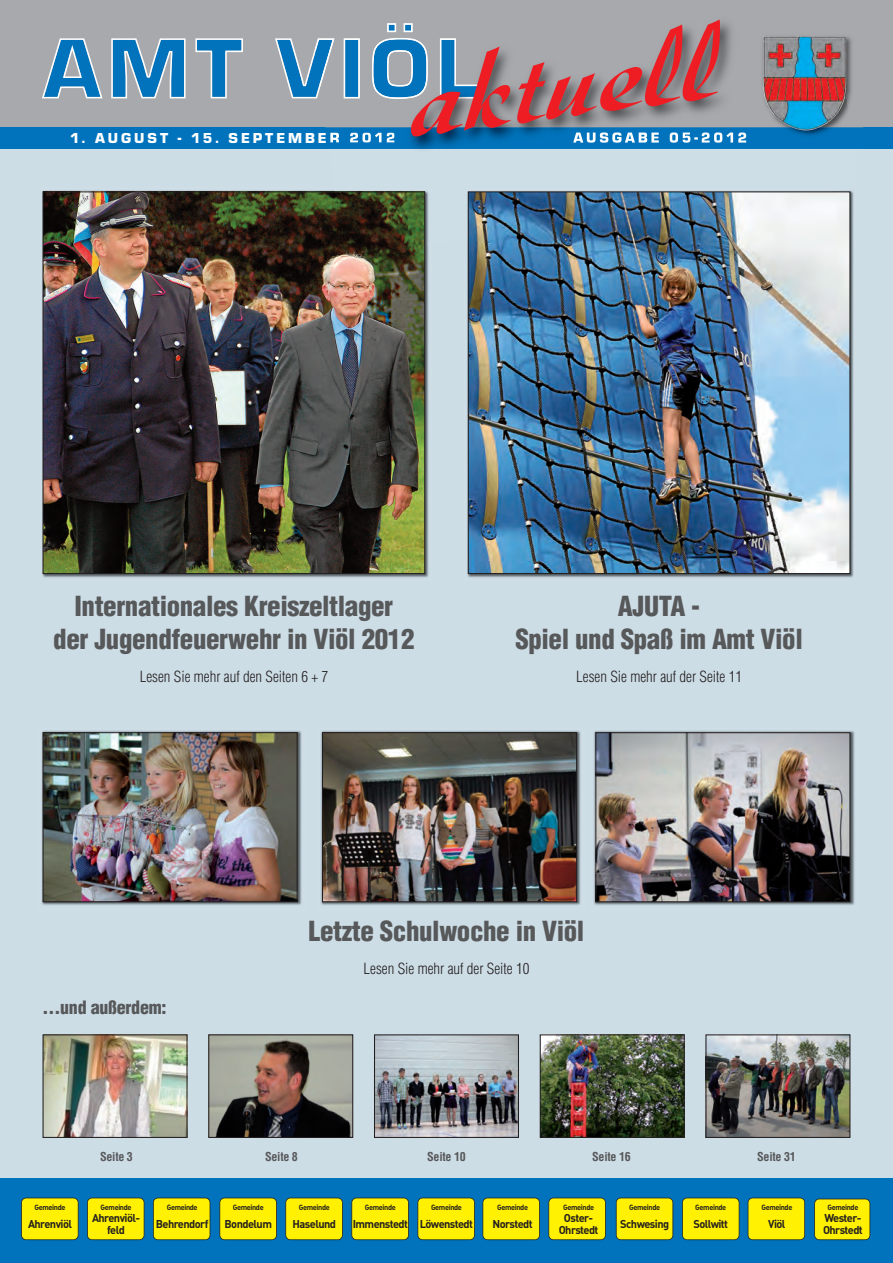
<style>
.page{position:relative;width:893px;height:1263px;background:#fff}
.page>*{position:absolute;margin:0;border:0;box-sizing:border-box;transform-origin:0 0}
.t1{font:500 138.45px "Diskus D";color:#ee1d23}
.t2{font:900 condensed 27px/32.4px "Helvetica";letter-spacing:-.015em;color:#57585a;text-align:center}
.t3{font:900 condensed 18px "Helvetica";letter-spacing:-.015em;color:#57585a}
.t4{font:300 condensed 15px "Helvetica";color:#231f20}
.t5{font:15px "Eurostile T Blac";letter-spacing:.2em;color:#fff}
.t6{font:700 condensed 12px "Helvetica";letter-spacing:-.02em;color:#57585a}
.t7{font:11.25px/12px "DIN Bold Alternate";letter-spacing:-.05em;color:#231f20;text-align:center}
.t8{font:7.5px "DIN Bold Alternate";letter-spacing:-.05em;color:#231f20}
</style>
<div class="page">
<div style="left:0;top:128px;width:893px;height:1135px;background:#cddde6"></div>
<div style="left:0;top:1178px;width:893px;height:85px;background:#0073bc"></div>
<div style="left:0;top:0;width:893px;height:128px;background:#a8a9ad"></div>
<img style="left:45px;top:1036px;width:141px;height:100px">
<div style="left:43px;top:1034px;width:145px;height:104px;border:1px solid #231f20"></div>
<img style="left:210px;top:1036px;width:141px;height:100px">
<div style="left:208px;top:1034px;width:145px;height:104px;border:1px solid #231f20"></div>
<img style="left:376px;top:1036px;width:141px;height:100px">
<div style="left:374px;top:1034px;width:145px;height:104px;border:1px solid #231f20"></div>
<img style="left:542px;top:1036px;width:141px;height:100px">
<div style="left:540px;top:1034px;width:145px;height:104px;border:1px solid #231f20"></div>
<img style="left:707px;top:1036px;width:141px;height:100px">
<div style="left:705px;top:1034px;width:145px;height:104px;border:1px solid #231f20"></div>
<svg style="left:42px;top:38px;width:267px;height:61px"></svg>
<div style="left:0;top:128px;width:893px;height:21px;background:#0073bc"></div>
<img style="left:309px;top:23px;width:446px;height:105px">
<img style="left:315px;top:23px;width:166px;height:76px">
<img style="left:330px;top:128px;width:417px;height:21px">
<img style="left:573px;top:132px;width:145px;height:11px">
<div style="left:22px;top:1198px;width:56px;height:42px;background:#fff101;border-radius:5px"></div>
<div style="left:21px;top:1197px;width:58px;height:43px;border:2px solid #231f20;border-radius:5px"></div>
<div style="left:87px;top:1198px;width:57px;height:42px;background:#fff101;border-radius:5px"></div>
<div style="left:87px;top:1197px;width:57px;height:43px;border:2px solid #231f20;border-radius:5px"></div>
<div style="left:153px;top:1198px;width:57px;height:42px;background:#fff101;border-radius:5px"></div>
<div style="left:153px;top:1197px;width:57px;height:43px;border:2px solid #231f20;border-radius:5px"></div>
<div style="left:220px;top:1198px;width:56px;height:42px;background:#fff101;border-radius:5px"></div>
<div style="left:219px;top:1197px;width:58px;height:43px;border:2px solid #231f20;border-radius:5px"></div>
<div style="left:286px;top:1198px;width:56px;height:42px;background:#fff101;border-radius:5px"></div>
<div style="left:285px;top:1197px;width:58px;height:43px;border:2px solid #231f20;border-radius:5px"></div>
<div style="left:352px;top:1198px;width:56px;height:42px;background:#fff101;border-radius:5px"></div>
<div style="left:351px;top:1197px;width:58px;height:43px;border:2px solid #231f20;border-radius:5px"></div>
<div style="left:418px;top:1198px;width:56px;height:42px;background:#fff101;border-radius:5px"></div>
<div style="left:417px;top:1197px;width:58px;height:43px;border:2px solid #231f20;border-radius:5px"></div>
<div style="left:483px;top:1198px;width:57px;height:42px;background:#fff101;border-radius:5px"></div>
<div style="left:482px;top:1197px;width:58px;height:43px;border:2px solid #231f20;border-radius:5px"></div>
<div style="left:549px;top:1198px;width:56px;height:42px;background:#fff101;border-radius:5px"></div>
<div style="left:548px;top:1197px;width:58px;height:43px;border:2px solid #231f20;border-radius:5px"></div>
<div style="left:616px;top:1198px;width:57px;height:42px;background:#fff101;border-radius:5px"></div>
<div style="left:616px;top:1197px;width:57px;height:43px;border:2px solid #231f20;border-radius:5px"></div>
<div style="left:682px;top:1198px;width:57px;height:42px;background:#fff101;border-radius:5px"></div>
<div style="left:682px;top:1197px;width:57px;height:43px;border:2px solid #231f20;border-radius:5px"></div>
<div style="left:748px;top:1198px;width:57px;height:42px;background:#fff101;border-radius:5px"></div>
<div style="left:748px;top:1197px;width:57px;height:43px;border:2px solid #231f20;border-radius:5px"></div>
<div style="left:815px;top:1199px;width:55px;height:41px;background:#fff101;border-radius:5px"></div>
<div style="left:814px;top:1198px;width:56px;height:42px;border:2px solid #231f20;border-radius:5px"></div>
<img style="left:851px;top:40px;width:12px;height:88px">
<img style="left:755px;top:131px;width:99px;height:18px">
<img style="left:755px;top:36px;width:96px;height:92px">
<img style="left:763px;top:36px;width:83px;height:95px">
<img style="left:42px;top:190px;width:387px;height:388px">
<img style="left:333px;top:190px;width:96px;height:66px">
<img style="left:45px;top:193px;width:378px;height:379px">
<div style="left:43px;top:191px;width:382px;height:383px;border:1px solid #231f20"></div>
<img style="left:467px;top:240px;width:387px;height:338px">
<img style="left:470px;top:193px;width:378px;height:379px">
<div style="left:468px;top:191px;width:382px;height:383px;border:1px solid #231f20"></div>
<img style="left:42px;top:731px;width:260px;height:174px">
<img style="left:45px;top:734px;width:251px;height:166px">
<div style="left:43px;top:732px;width:255px;height:170px;border:1px solid #231f20"></div>
<img style="left:594px;top:731px;width:261px;height:174px">
<img style="left:597px;top:734px;width:251px;height:166px">
<div style="left:595px;top:732px;width:255px;height:170px;border:1px solid #231f20"></div>
<img style="left:321px;top:731px;width:260px;height:174px">
<img style="left:324px;top:734px;width:251px;height:166px">
<div style="left:322px;top:732px;width:255px;height:170px;border:1px solid #231f20"></div>
<h3 class="t5" style="left:70px;top:129px;width:327px">1. AUGUST - 15. SEPTEMBER 2012</h3>
<h1 class="t1" style="left:388px;top:10px;width:313px;rotate:-8deg">aktuell</h1>
<h2 class="t2" style="left:53px;top:591px;width:363px">Internationales Kreiszeltlager<br>der Jugendfeuerwehr in Viöl 2012</h2>
<h3 class="t4" style="left:140px;top:668px;width:190px">Lesen Sie mehr auf den Seiten 6 + 7</h3>
<h2 class="t2" style="left:515px;top:591px;width:289px">AJUTA -<br>Spiel und Spaß im Amt Viöl</h2>
<h3 class="t4" style="left:576px;top:668px;width:167px">Lesen Sie mehr auf der Seite 11</h3>
<h3 class="t3" style="left:43px;top:997px;width:125px">…und außerdem:</h3>
<h2 class="t2" style="left:309px;top:915px;width:277px">Letzte Schulwoche in Viöl</h2>
<h3 class="t4" style="left:364px;top:960px;width:167px">Lesen Sie mehr auf der Seite 10</h3>
<p class="t8" style="left:35px;top:1202px;width:32px">Gemeinde</p>
<p class="t7" style="left:28px;top:1218px;width:45px">Ahrenviöl</p>
<p class="t6" style="left:100px;top:1150px;width:34px">Seite 3</p>
<p class="t6" style="left:265px;top:1150px;width:34px">Seite 8</p>
<p class="t6" style="left:427px;top:1150px;width:40px">Seite 10</p>
<p class="t6" style="left:592px;top:1150px;width:40px">Seite 16</p>
<p class="t6" style="left:757px;top:1150px;width:40px">Seite 31</p>
<p class="t8" style="left:101px;top:1202px;width:32px">Gemeinde</p>
<p class="t7" style="left:92px;top:1212px;width:50px">Ahrenviöl&shy;feld</p>
<p class="t8" style="left:167px;top:1202px;width:32px">Gemeinde</p>
<p class="t7" style="left:156px;top:1218px;width:54px">Behrendorf</p>
<p class="t8" style="left:233px;top:1202px;width:32px">Gemeinde</p>
<p class="t7" style="left:225px;top:1218px;width:49px">Bondelum</p>
<p class="t8" style="left:299px;top:1202px;width:32px">Gemeinde</p>
<p class="t7" style="left:293px;top:1218px;width:45px">Haselund</p>
<p class="t8" style="left:365px;top:1202px;width:32px">Gemeinde</p>
<p class="t7" style="left:353px;top:1218px;width:57px">Immenstedt</p>
<p class="t8" style="left:431px;top:1202px;width:32px">Gemeinde</p>
<p class="t7" style="left:420px;top:1218px;width:55px">Löwenstedt</p>
<p class="t8" style="left:497px;top:1202px;width:32px">Gemeinde</p>
<p class="t7" style="left:492px;top:1218px;width:42px">Norstedt</p>
<p class="t8" style="left:563px;top:1202px;width:32px">Gemeinde</p>
<p class="t7" style="left:559px;top:1212px;width:41px">Oster-<br>Ohrstedt</p>
<p class="t8" style="left:629px;top:1202px;width:32px">Gemeinde</p>
<p class="t7" style="left:620px;top:1218px;width:50px">Schwesing</p>
<p class="t8" style="left:695px;top:1202px;width:32px">Gemeinde</p>
<p class="t7" style="left:693px;top:1218px;width:36px">Sollwitt</p>
<p class="t8" style="left:761px;top:1202px;width:32px">Gemeinde</p>
<p class="t7" style="left:768px;top:1218px;width:19px">Viöl</p>
<p class="t8" style="left:827px;top:1202px;width:32px">Gemeinde</p>
<p class="t7" style="left:823px;top:1212px;width:41px;text-align:left">Wester-<br>Ohrstedt</p>
</div>
